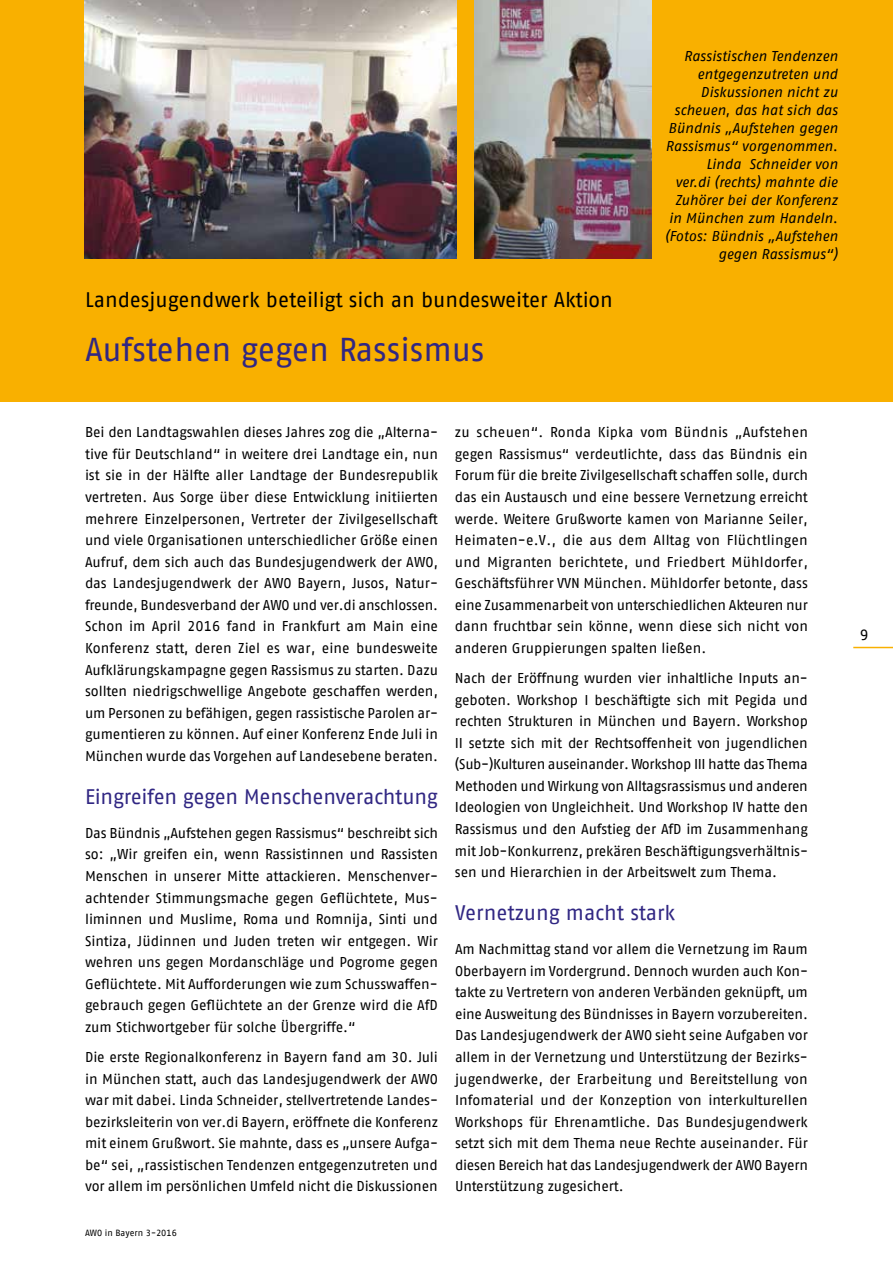
<style>
.page{position:relative;width:893px;height:1263px;background:#fff}
.page>*{position:absolute;margin:0;border:0;box-sizing:border-box;transform-origin:0 0}
.t1{font:33px "AWO Fago Office";letter-spacing:-.005em;color:#312783}
.t2{font:21px "AWO Fago Office";letter-spacing:-.01em;color:#312783}
.t3{font:21px "AWO Fago Office";color:#000}
.t4{font:15px "AWO Fago Office";color:#000}
.t5{font:14.25px/21.6px "AWO Fago Office";letter-spacing:-.005em;color:#000;text-align:justify}
.t6{font:italic 14.25px/18px "AWO Fago Office";letter-spacing:-.005em;color:#000;text-align:right}
.t7{font:9px "AWO Fago Office";color:#000}
</style>
<div class="page">
<div style="left:0;top:0;width:893px;height:402px;background:#f9b000"></div>
<img style="left:84px;top:0;width:373px;height:259px">
<img style="left:474px;top:0;width:178px;height:259px">
<hr style="left:853px;top:647px;width:40px;height:1px;background:#f9b000">
<h2 class="t3" style="left:85px;top:287px;width:529px">Landesjugendwerk beteiligt sich an bundesweiter Aktion</h2>
<h1 class="t1" style="left:85px;top:331px;width:401px">Aufstehen gegen Rassismus</h1>
<p class="t6" style="left:665px;top:47px;width:174px">Rassistischen Tendenzen entgegenzutreten und<br>Diskussionen nicht zu scheuen, das hat sich das<br>Bündnis „Aufstehen gegen<br>Rassismus“ vorgenommen.<br>Linda Schneider von<br>ver.di (rechts) mahnte die<br>Zuhörer bei der Konferenz in München zum Handeln. (Fotos: Bündnis „Aufstehen gegen Rassismus“)</p>
<p class="t5" style="left:85px;top:421px;width:355px">Bei den Landtagswahlen dieses Jahres zog die „Alterna&shy;tive für Deutschland“ in weitere drei Landtage ein, nun ist sie in der Hälfte aller Landtage der Bundesrepublik vertreten. Aus Sorge über diese Entwicklung initiierten mehrere Einzelpersonen, Vertreter der Zivilgesellschaft und viele Organisationen unterschiedlicher Größe einen Aufruf, dem sich auch das Bundesjugendwerk der AWO, das Landesjugendwerk der AWO Bayern, Jusos, Natur&shy;freunde, Bundesverband der AWO und ver.di anschlossen.<br>Schon im April 2016 fand in Frankfurt am Main eine Konferenz statt, deren Ziel es war, eine bundesweite Aufklärungskampagne gegen Rassismus zu starten. Dazu sollten niedrigschwellige Angebote geschaffen werden, um Personen zu befähigen, gegen rassistische Parolen ar&shy;gumentieren zu können. Auf einer Konferenz Ende Juli in München wurde das Vorgehen auf Landesebene beraten.</p>
<h2 class="t2" style="left:85px;top:784px;width:354px">Eingreifen gegen Menschenverachtung</h2>
<p class="t5" style="left:85px;top:822px;width:354px">Das Bündnis „Aufstehen gegen Rassismus“ beschreibt sich so: „Wir greifen ein, wenn Rassistinnen und Rassisten Menschen in unserer Mitte attackieren. Menschenver&shy;achtender Stimmungsmache gegen Geflüchtete, Mus&shy;liminnen und Muslime, Roma und Romnija, Sinti und Sintiza, Jüdinnen und Juden treten wir entgegen. Wir wehren uns gegen Mordanschläge und Pogrome gegen Geflüchtete. Mit Aufforderungen wie zum Schusswaffen&shy;gebrauch gegen Geflüchtete an der Grenze wird die AfD zum Stichwortgeber für solche Übergriffe.“</p>
<p class="t5" style="left:85px;top:1046px;width:355px">Die erste Regionalkonferenz in Bayern fand am 30. Juli in München statt, auch das Landesjugendwerk der AWO war mit dabei. Linda Schneider, stellvertretende Landes&shy;bezirksleiterin von ver.di Bayern, eröffnete die Konferenz mit einem Grußwort. Sie mahnte, dass es „unsere Aufga&shy;be“ sei, „rassistischen Tendenzen entgegenzutreten und vor allem im persönlichen Umfeld nicht die Diskussionen</p>
<p class="t7" style="left:85px;top:1228px;width:93px">AWO in Bayern 3-2016</p>
<p class="t5" style="left:455px;top:421px;width:355px">zu scheuen“. Ronda Kipka vom Bündnis „Aufstehen gegen Rassismus“ verdeutlichte, dass das Bündnis ein Forum für die breite Zivilgesellschaft schaffen solle, durch das ein Austausch und eine bessere Vernetzung erreicht werde. Weitere Grußworte kamen von Marianne Seiler, Heimaten-e.V., die aus dem Alltag von Flüchtlingen und Migranten berichtete, und Friedbert Mühldorfer, Geschäftsführer VVN München. Mühldorfer betonte, dass eine Zusammenarbeit von unterschiedlichen Akteuren nur dann fruchtbar sein könne, wenn diese sich nicht von anderen Gruppierungen spalten ließen.</p>
<p class="t5" style="left:455px;top:667px;width:354px">Nach der Eröffnung wurden vier inhaltliche Inputs an&shy;geboten. Workshop I beschäftigte sich mit Pegida und rechten Strukturen in München und Bayern. Workshop II setzte sich mit der Rechtsoffenheit von jugendlichen (Sub-)Kulturen auseinander. Workshop III hatte das Thema Methoden und Wirkung von Alltagsrassismus und anderen Ideologien von Ungleichheit. Und Workshop IV hatte den Rassismus und den Aufstieg der AfD im Zusammenhang mit Job-Konkurrenz, prekären Beschäftigungsverhältnis&shy;sen und Hierarchien in der Arbeitswelt zum Thema.</p>
<h2 class="t2" style="left:455px;top:901px;width:222px">Vernetzung macht stark</h2>
<p class="t5" style="left:455px;top:938px;width:355px">Am Nachmittag stand vor allem die Vernetzung im Raum Oberbayern im Vordergrund. Dennoch wurden auch Kon&shy;takte zu Vertretern von anderen Verbänden geknüpft, um eine Ausweitung des Bündnisses in Bayern vorzubereiten.<br>Das Landesjugendwerk der AWO sieht seine Aufgaben vor allem in der Vernetzung und Unterstützung der Bezirks&shy;jugendwerke, der Erarbeitung und Bereitstellung von Infomaterial und der Konzeption von interkulturellen Workshops für Ehrenamtliche. Das Bundesjugendwerk setzt sich mit dem Thema neue Rechte auseinander. Für diesen Bereich hat das Landesjugendwerk der AWO Bayern Unterstützung zugesichert.</p>
<p class="t4" style="left:860px;top:626px;width:10px">9</p>
</div>
